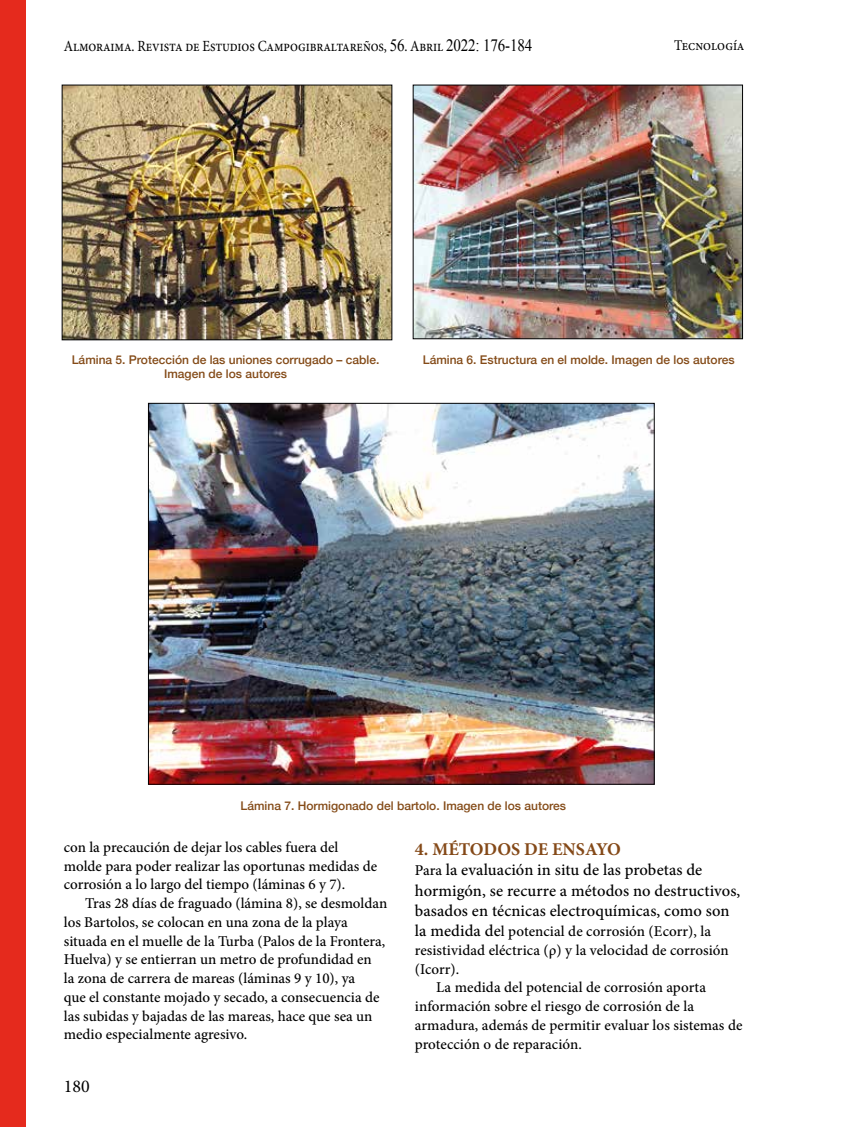
<style>
.page{position:relative;width:851px;height:1127px;background:#fff}
.page>*{position:absolute;margin:0;border:0;box-sizing:border-box;transform-origin:0 0}
.t1{font:700 18px "Minion Pro";letter-spacing:-.005em;color:#844918}
.t2{font:18px "Minion Pro";color:#000}
.t3{font:500 16.5px/20.2px "Minion Pro";letter-spacing:.005em;color:#000}
.t4{font:15.6px "Minion Pro";letter-spacing:-.01em;color:#000;scale:.87 1}
.t5{font:500 15px/18.8px "Minion Pro";color:#000}
.t6{font:14.85px "Minion Pro";color:#000;scale:.91 1}
.t7{font:500 12px/14.4px "Helvetica Neue";color:#844b18;text-align:center}
.s1{font-family:"Times New Roman";font-size:17.25px}
.s2{font-size:15px}
.s3{font-size:16.5px}
</style>
<div class="page">
<div style="left:0;top:0;width:26px;height:1127px;background:#e52a1d"></div>
<img style="left:64px;top:87px;width:326px;height:251px">
<div style="left:62px;top:85px;width:330px;height:255px;border:1px solid #020203"></div>
<img style="left:414px;top:87px;width:326px;height:250px">
<div style="left:412px;top:85px;width:330px;height:254px;border:1px solid #020203"></div>
<img style="left:150px;top:405px;width:502px;height:377px">
<p class="t4" style="left:64px;top:35px;width:540px">Almoraima. Revista de Estudios Campogibraltareños, <span class="s1">56</span>. Abril <span class="s1">2022: 176-184</span></p>
<p class="t6" style="left:674px;top:36px;width:79px">Tecnología</p>
<p class="t7" style="left:72px;top:351px;width:309px">Lámina 5. Protección de las uniones corrugado – cable.<br>Imagen de los autores</p>
<p class="t7" style="left:422px;top:351px;width:313px">Lámina 6. Estructura en el molde. Imagen de los autores</p>
<p class="t7" style="left:240px;top:798px;width:327px">Lámina 7. Hormigonado del bartolo. Imagen de los autores</p>
<p class="t5" style="left:64px;top:838px;width:315px">con la precaución de dejar los cables fuera del molde para poder realizar las oportunas medidas de corrosión a lo largo del tiempo (láminas 6 y 7).</p>
<p class="t5" style="left:64px;top:894px;width:325px;text-indent:21px">Tras 28 días de fraguado (lámina 8), se desmoldan los Bartolos, se colocan en una zona de la playa situada en el muelle de la Turba (Palos de la Frontera, Huelva) y se entierran un metro de profundidad en<br>la zona de carrera de mareas (láminas 9 y 10), ya<br>que el constante mojado y secado, a consecuencia de las subidas y bajadas de las mareas, hace que sea un medio especialmente agresivo.</p>
<p class="t1" style="left:415px;top:837px;width:208px">4. MÉTODOS DE ENSAYO</p>
<p class="t3" style="left:415px;top:860px;width:327px"><span class="s2">Para</span> la evaluación in situ de las probetas de hormigón, se recurre a métodos no destructivos, basados en técnicas electroquímicas, como son</p>
<p class="t5" style="left:415px;top:922px;width:298px"><span class="s3">la medida de</span>l potencial de corrosión (Ecorr), la</p>
<p class="t5" style="left:415px;top:941px;width:315px">resistividad eléctrica (ρ) y la velocidad de corrosión</p>
<p class="t5" style="left:415px;top:959px;width:46px">(Icorr).</p>
<p class="t5" style="left:436px;top:978px;width:271px">La medida del potencial de corrosión aporta</p>
<p class="t5" style="left:415px;top:997px;width:281px">información sobre el riesgo de corrosión de la</p>
<p class="t5" style="left:415px;top:1016px;width:329px">armadura, además de permitir evaluar los sistemas de</p>
<p class="t5" style="left:415px;top:1034px;width:168px">protección o de reparación.</p>
<p class="t2" style="left:64px;top:1074px;width:27px">180</p>
</div>
